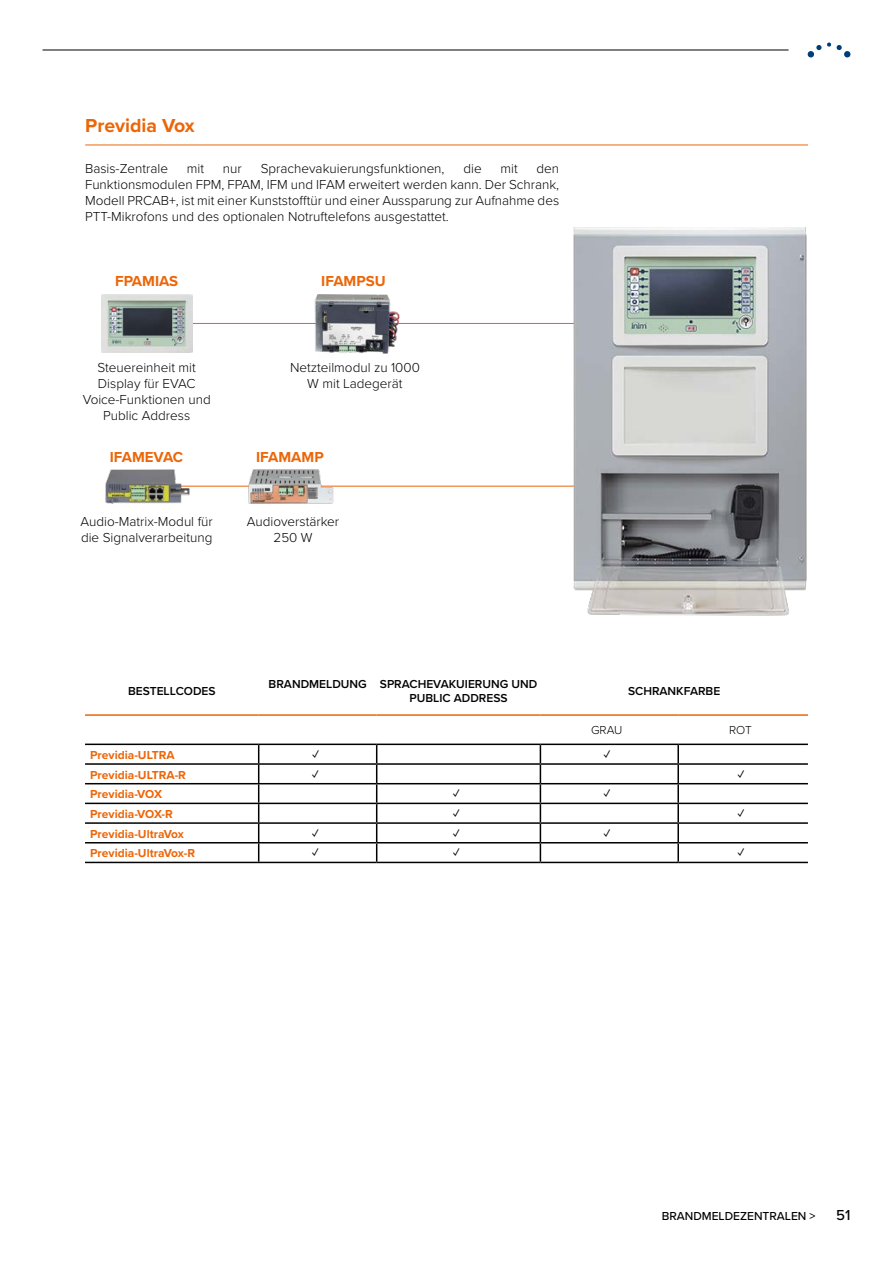
<style>
.page{position:relative;width:893px;height:1263px;background:#fff}
.page>*{position:absolute;margin:0;border:0;box-sizing:border-box;transform-origin:0 0}
.t1{font:700 19.5px "Proxima Nova";color:#ec6608}
.t2{font:700 15px "Proxima Nova";color:#ec6608}
.t3{font:500 15px "Proxima Nova";color:#000}
.t4{font:300 13.5px/16.2px "Proxima Nova";color:#000;text-align:center}
.t5{font:700 12px "Proxima Nova";color:#ec6608}
.t6{font:600 12px/14.4px "Proxima Nova";color:#000}
.t7{font:500 12px "Proxima Nova";color:#000}
.t8{font:300 12px "Proxima Nova";color:#000}
</style>
<div class="page">
<hr style="left:149px;top:323px;width:502px;height:1px;background:#ec6608">
<hr style="left:149px;top:486px;width:502px;height:1px;background:#ec6608">
<img style="left:101px;top:294px;width:91px;height:59px">
<img style="left:314px;top:294px;width:86px;height:60px">
<img style="left:105px;top:469px;width:88px;height:35px">
<img style="left:246px;top:469px;width:94px;height:35px">
<img style="left:543px;top:228px;width:264px;height:387px">
<svg style="left:827px;top:43px;width:4px;height:4px"></svg>
<svg style="left:808px;top:45px;width:13px;height:12px"></svg>
<svg style="left:837px;top:45px;width:13px;height:12px"></svg>
<hr style="left:43px;top:50px;width:745px;height:1px;background:#000">
<hr style="left:85px;top:714px;width:174px;height:2px;background:#ec6608">
<hr style="left:259px;top:714px;width:118px;height:2px;background:#ec6608">
<hr style="left:377px;top:714px;width:163px;height:2px;background:#ec6608">
<hr style="left:540px;top:714px;width:138px;height:2px;background:#ec6608">
<hr style="left:678px;top:714px;width:130px;height:2px;background:#ec6608">
<hr style="left:85px;top:743px;width:174px;height:2px;background:#000">
<hr style="left:259px;top:743px;width:118px;height:2px;background:#000">
<hr style="left:377px;top:743px;width:163px;height:2px;background:#000">
<hr style="left:540px;top:743px;width:138px;height:2px;background:#000">
<hr style="left:678px;top:743px;width:130px;height:2px;background:#000">
<hr style="left:258px;top:763px;width:119px;height:2px;background:#000">
<hr style="left:377px;top:763px;width:163px;height:2px;background:#000">
<hr style="left:540px;top:763px;width:138px;height:2px;background:#000">
<hr style="left:678px;top:763px;width:130px;height:2px;background:#000">
<hr style="left:258px;top:783px;width:119px;height:1px;background:#000">
<hr style="left:377px;top:783px;width:163px;height:1px;background:#000">
<hr style="left:540px;top:783px;width:138px;height:1px;background:#000">
<hr style="left:678px;top:783px;width:130px;height:1px;background:#000">
<hr style="left:258px;top:803px;width:119px;height:1px;background:#000">
<hr style="left:377px;top:803px;width:163px;height:1px;background:#000">
<hr style="left:540px;top:803px;width:138px;height:1px;background:#000">
<hr style="left:678px;top:803px;width:130px;height:1px;background:#000">
<hr style="left:258px;top:822px;width:119px;height:2px;background:#000">
<hr style="left:377px;top:822px;width:163px;height:2px;background:#000">
<hr style="left:540px;top:822px;width:138px;height:2px;background:#000">
<hr style="left:678px;top:822px;width:130px;height:2px;background:#000">
<hr style="left:258px;top:842px;width:119px;height:1px;background:#000">
<svg style="left:258px;top:745px;width:1px;height:117px"></svg>
<hr style="left:377px;top:842px;width:163px;height:1px;background:#000">
<svg style="left:376px;top:745px;width:1px;height:117px"></svg>
<hr style="left:540px;top:842px;width:138px;height:1px;background:#000">
<svg style="left:540px;top:745px;width:1px;height:117px"></svg>
<hr style="left:678px;top:842px;width:130px;height:1px;background:#000">
<svg style="left:677px;top:745px;width:2px;height:117px"></svg>
<hr style="left:258px;top:862px;width:119px;height:1px;background:#000">
<hr style="left:377px;top:862px;width:163px;height:1px;background:#000">
<hr style="left:540px;top:862px;width:138px;height:1px;background:#000">
<hr style="left:678px;top:862px;width:130px;height:1px;background:#000">
<hr style="left:85px;top:763px;width:173px;height:2px;background:#000">
<hr style="left:85px;top:783px;width:173px;height:1px;background:#000">
<hr style="left:85px;top:803px;width:173px;height:1px;background:#000">
<hr style="left:85px;top:822px;width:173px;height:2px;background:#000">
<hr style="left:85px;top:842px;width:173px;height:1px;background:#000">
<hr style="left:85px;top:862px;width:173px;height:1px;background:#000">
<hr style="left:85px;top:145px;width:723px;height:1px;background:#ec6608">
<h1 class="t1" style="left:85px;top:111px;width:111px">Previdia Vox</h1>
<p class="t4" style="left:85px;top:159px;width:85px">Basis-Zentrale</p>
<p class="t4" style="left:187px;top:159px;width:19px">mit</p>
<p class="t4" style="left:223px;top:159px;width:20px">nur</p>
<p class="t4" style="left:261px;top:159px;width:185px">Sprachevakuierungsfunktionen,</p>
<p class="t4" style="left:463px;top:159px;width:20px">die</p>
<p class="t4" style="left:500px;top:159px;width:19px">mit</p>
<p class="t4" style="left:85px;top:159px;width:476px;text-align:justify;text-indent:451px">den Funktionsmodulen FPM, FPAM, IFM und IFAM erweitert werden kann. Der Schrank, Modell PRCAB+, ist mit einer Kunststofftür und einer Aussparung zur Aufnahme des PTT-Mikrofons und des optionalen Notruftelefons ausgestattet.</p>
<p class="t2" style="left:115px;top:270px;width:65px">FPAMIAS</p>
<p class="t2" style="left:321px;top:270px;width:66px">IFAMPSU</p>
<p class="t4" style="left:83px;top:358px;width:129px">Steuereinheit mit<br>Display für EVAC<br>Voice-Funktionen und<br>Public Address</p>
<p class="t4" style="left:290px;top:358px;width:131px">Netzteilmodul zu 1000<br>W mit Ladegerät</p>
<p class="t2" style="left:110px;top:446px;width:75px">IFAMEVAC</p>
<p class="t2" style="left:256px;top:446px;width:69px">IFAMAMP</p>
<p class="t4" style="left:81px;top:513px;width:134px;text-align:left">Audio-Matrix-Modul für die Signalverarbeitung</p>
<p class="t4" style="left:247px;top:513px;width:94px">Audioverstärker<br>250 W</p>
<p class="t6" style="left:128px;top:683px;width:89px">BESTELLCODES</p>
<p class="t6" style="left:409px;top:676px;width:129px;text-indent:-141px">BRANDMELDUNG SPRACHEVAKUIERUNG UND<br>PUBLIC ADDRESS</p>
<p class="t6" style="left:628px;top:683px;width:94px">SCHRANKFARBE</p>
<p class="t8" style="left:591px;top:721px;width:33px">GRAU</p>
<p class="t8" style="left:729px;top:721px;width:24px">ROT</p>
<p class="t5" style="left:90px;top:746px;width:86px">Previdia-ULTRA</p>
<p class="t6" style="left:312px;top:747px;width:8px">✓</p>
<p class="t6" style="left:604px;top:747px;width:8px">✓</p>
<p class="t5" style="left:90px;top:766px;width:97px">Previdia-ULTRA-R</p>
<p class="t6" style="left:312px;top:767px;width:8px">✓</p>
<p class="t6" style="left:738px;top:767px;width:8px">✓</p>
<p class="t5" style="left:90px;top:785px;width:73px">Previdia-VOX</p>
<p class="t6" style="left:453px;top:787px;width:8px">✓</p>
<p class="t6" style="left:604px;top:787px;width:8px">✓</p>
<p class="t5" style="left:90px;top:805px;width:84px">Previdia-VOX-R</p>
<p class="t6" style="left:453px;top:806px;width:8px">✓</p>
<p class="t6" style="left:738px;top:806px;width:8px">✓</p>
<p class="t5" style="left:90px;top:825px;width:95px">Previdia-UltraVox</p>
<p class="t6" style="left:312px;top:826px;width:8px">✓</p>
<p class="t6" style="left:453px;top:826px;width:8px">✓</p>
<p class="t6" style="left:604px;top:826px;width:8px">✓</p>
<p class="t5" style="left:90px;top:844px;width:107px">Previdia-UltraVox-R</p>
<p class="t6" style="left:312px;top:846px;width:8px">✓</p>
<p class="t6" style="left:453px;top:846px;width:8px">✓</p>
<p class="t6" style="left:738px;top:846px;width:8px">✓</p>
<p class="t7" style="left:662px;top:1207px;width:155px">BRANDMELDEZENTRALEN &gt;</p>
<p class="t3" style="left:836px;top:1204px;width:16px">51</p>
</div>
